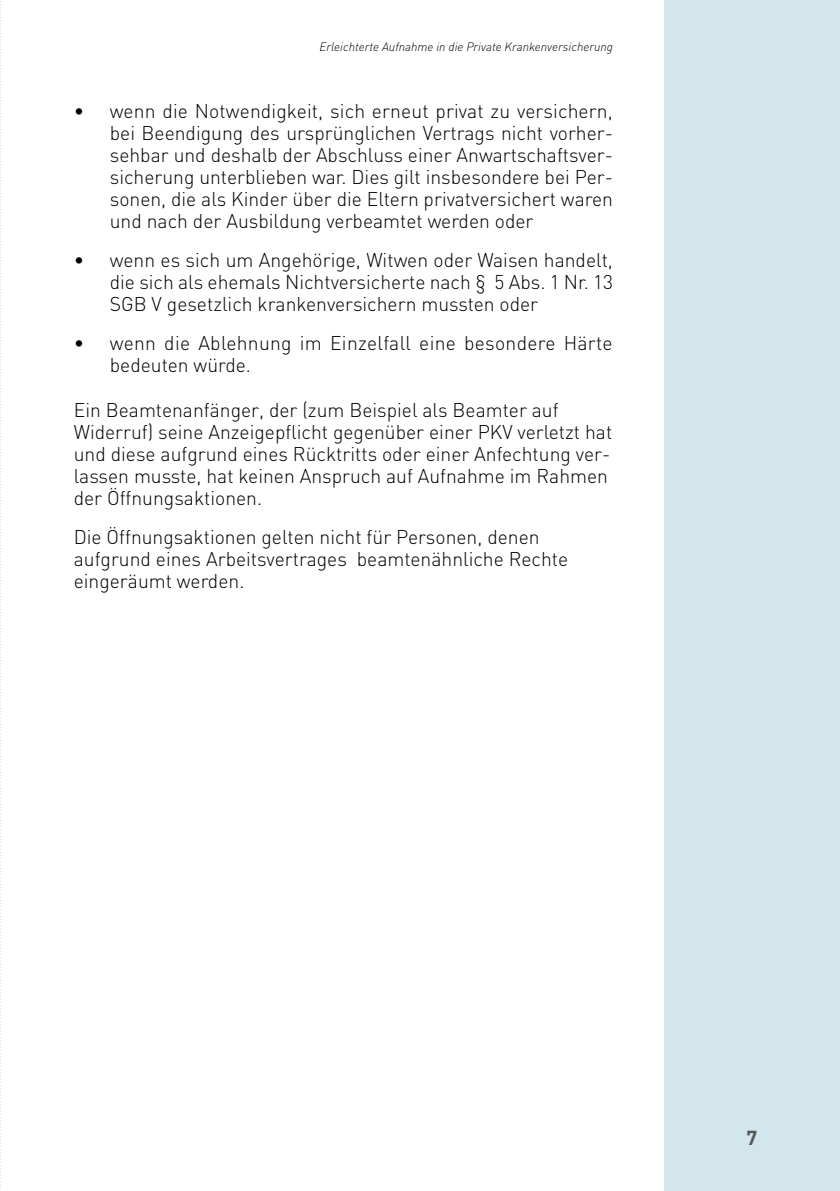
<style>
.page{position:relative;width:840px;height:1191px;background:#fff}
.page>*{position:absolute;margin:0;border:0;box-sizing:border-box;transform-origin:0 0}
.t1{font:700 20px "DIN";color:#565655}
.t2{font:300 19.8px/22px "DIN";color:#000}
.t3{font:italic 300 12px "DIN";color:#000}
</style>
<div class="page">
<svg style="left:0;top:1px;width:1px;height:1188px"></svg>
<div style="left:663px;top:0;width:176px;height:1191px;background:#d2e6ec"></div>
<p class="t3" style="left:319px;top:39px;width:295px">Erleichterte Aufnahme in die Private Krankenversicherung</p>
<p class="t2" style="left:110px;top:100px;width:504px;text-align:justify;text-indent:-36px">• wenn die Notwendigkeit, sich erneut privat zu versichern, bei Beendigung des ursprünglichen Vertrags nicht vorher&shy;sehbar und deshalb der Abschluss einer Anwartschaftsver&shy;sicherung unterblieben war. Dies gilt insbesondere bei Per&shy;sonen, die als Kinder über die Eltern privatversichert waren und nach der Ausbildung verbeamtet werden oder</p>
<p class="t2" style="left:110px;top:249px;width:504px;text-align:justify;text-indent:-36px">• wenn es sich um Angehörige, Witwen oder Waisen handelt, die sich als ehemals Nichtversicherte nach § 5 Abs. 1 Nr. 13<br>SGB V gesetzlich krankenversichern mussten oder</p>
<p class="t2" style="left:110px;top:332px;width:504px;text-indent:-36px">• wenn die Ablehnung im Einzelfall eine besondere Härte bedeuten würde.</p>
<p class="t2" style="left:74px;top:398px;width:540px">Ein Beamtenanfänger, der (zum Beispiel als Beamter auf Widerruf) seine Anzeigepflicht gegenüber einer PKV verletzt hat und diese aufgrund eines Rücktritts oder einer Anfechtung ver&shy;lassen musste, hat keinen Anspruch auf Aufnahme im Rahmen der Öffnungsaktionen.</p>
<p class="t2" style="left:74px;top:525px;width:495px">Die Öffnungsaktionen gelten nicht für Personen, denen aufgrund eines Arbeitsvertrages beamtenähnliche Rechte eingeräumt werden.</p>
<p class="t1" style="left:746px;top:1124px;width:12px">7</p>
</div>
